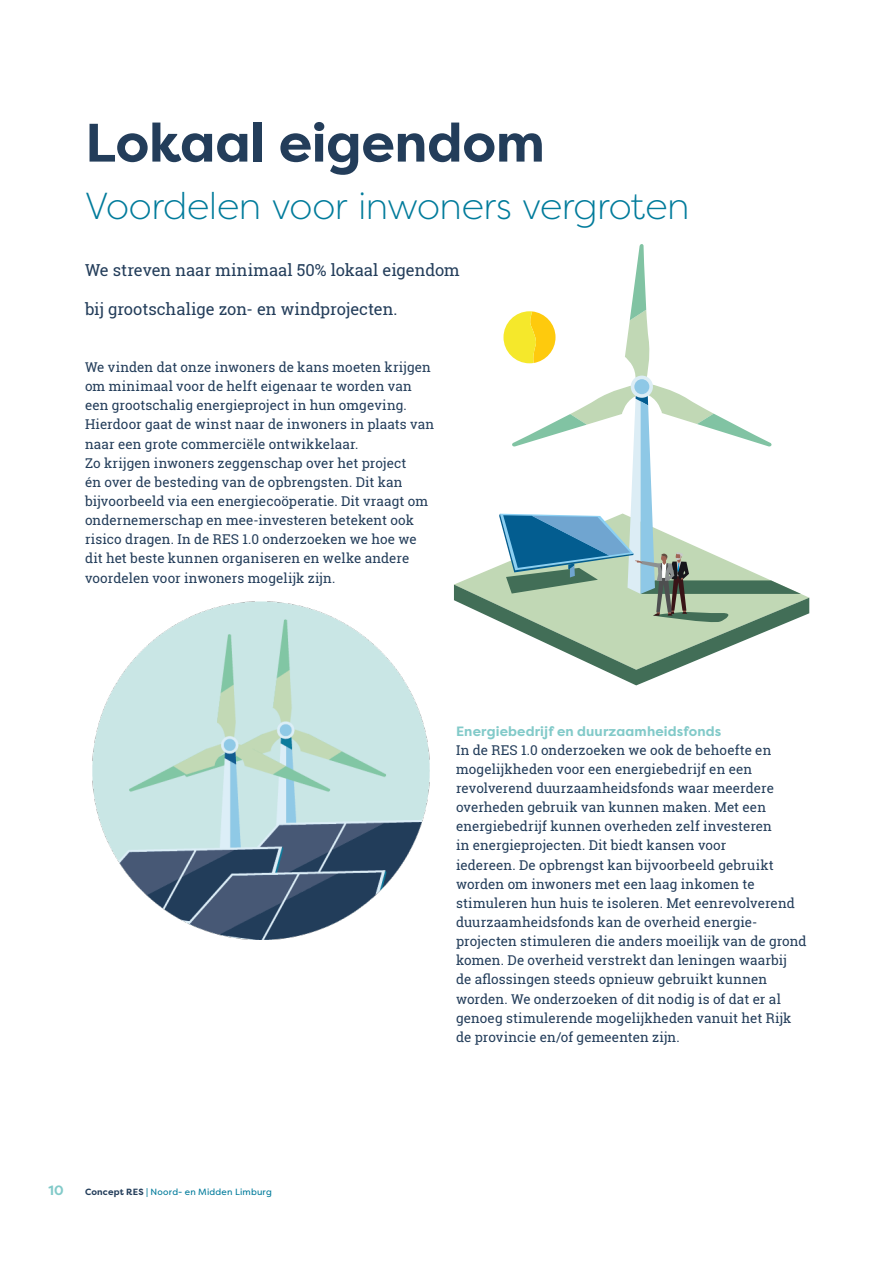
<style>
.page{position:relative;width:893px;height:1263px;background:#fff}
.page>*{position:absolute;margin:0;border:0;box-sizing:border-box;transform-origin:0 0}
.t1{font:700 54px "Filson Pro";letter-spacing:-.01em;color:#233d5a}
.t2{font:300 37.5px "Filson Pro";letter-spacing:-.01em;color:#007b9b}
.t3{font:16.5px "Roboto Slab";color:#233d5a}
.t4{font:13.5px/19.2px "Roboto Slab";letter-spacing:.005em;color:#233d5a}
.t5{font:700 13.5px "Filson Pro";letter-spacing:.01em;color:#82cac9}
.t6{font:9px "Filson Pro";letter-spacing:.025em;color:#007b9b}
.s1{font-weight:700;color:#233d5a}
</style>
<div class="page">
<img style="left:92px;top:602px;width:338px;height:337px">
<svg style="left:454px;top:244px;width:355px;height:441px"></svg>
<h1 class="t1" style="left:85px;top:109px;width:461px">Lokaal eigendom</h1>
<h2 class="t2" style="left:85px;top:182px;width:606px">Voordelen voor inwoners vergroten</h2>
<p class="t3" style="left:85px;top:259px;width:376px">We streven naar minimaal 50% lokaal eigendom</p>
<p class="t3" style="left:85px;top:297px;width:314px">bij grootschalige zon- en windprojecten.</p>
<p class="t4" style="left:85px;top:357px;width:351px">We vinden dat onze inwoners de kans moeten krijgen om minimaal voor de helft eigenaar te worden van een grootschalig energieproject in hun omgeving.<br>Hierdoor gaat de winst naar de inwoners in plaats van naar een grote commerciële ontwikkelaar.<br>Zo krijgen inwoners zeggenschap over het project<br>én over de besteding van de opbrengsten. Dit kan bijvoorbeeld via een energiecoöperatie. Dit vraagt om ondernemerschap en mee-investeren betekent ook risico dragen. In de RES 1.0 onderzoeken we hoe we dit het beste kunnen organiseren en welke andere voordelen voor inwoners mogelijk zijn.</p>
<p class="t5" style="left:456px;top:722px;width:267px">Energiebedrijf en duurzaamheidsfonds</p>
<p class="t4" style="left:456px;top:740px;width:352px">In de RES 1.0 onderzoeken we ook de behoefte en mogelijkheden voor een energiebedrijf en een revolverend duurzaamheidsfonds waar meerdere overheden gebruik van kunnen maken. Met een energiebedrijf kunnen overheden zelf investeren<br>in energieprojecten. Dit biedt kansen voor<br>iedereen. De opbrengst kan bijvoorbeeld gebruikt worden om inwoners met een laag inkomen te stimuleren hun huis te isoleren. Met eenrevolverend duurzaamheidsfonds kan de overheid energie&shy;projecten stimuleren die anders moeilijk van de grond komen. De overheid verstrekt dan leningen waarbij<br>de aflossingen steeds opnieuw gebruikt kunnen worden. We onderzoeken of dit nodig is of dat er al genoeg stimulerende mogelijkheden vanuit het Rijk de provincie en/of gemeenten zijn.</p>
<p class="t5" style="left:48px;top:1182px;width:17px">10</p>
<p class="t6" style="left:85px;top:1186px;width:188px"><span class="s1">Concept RES</span> | Noord- en Midden Limburg</p>
</div>
